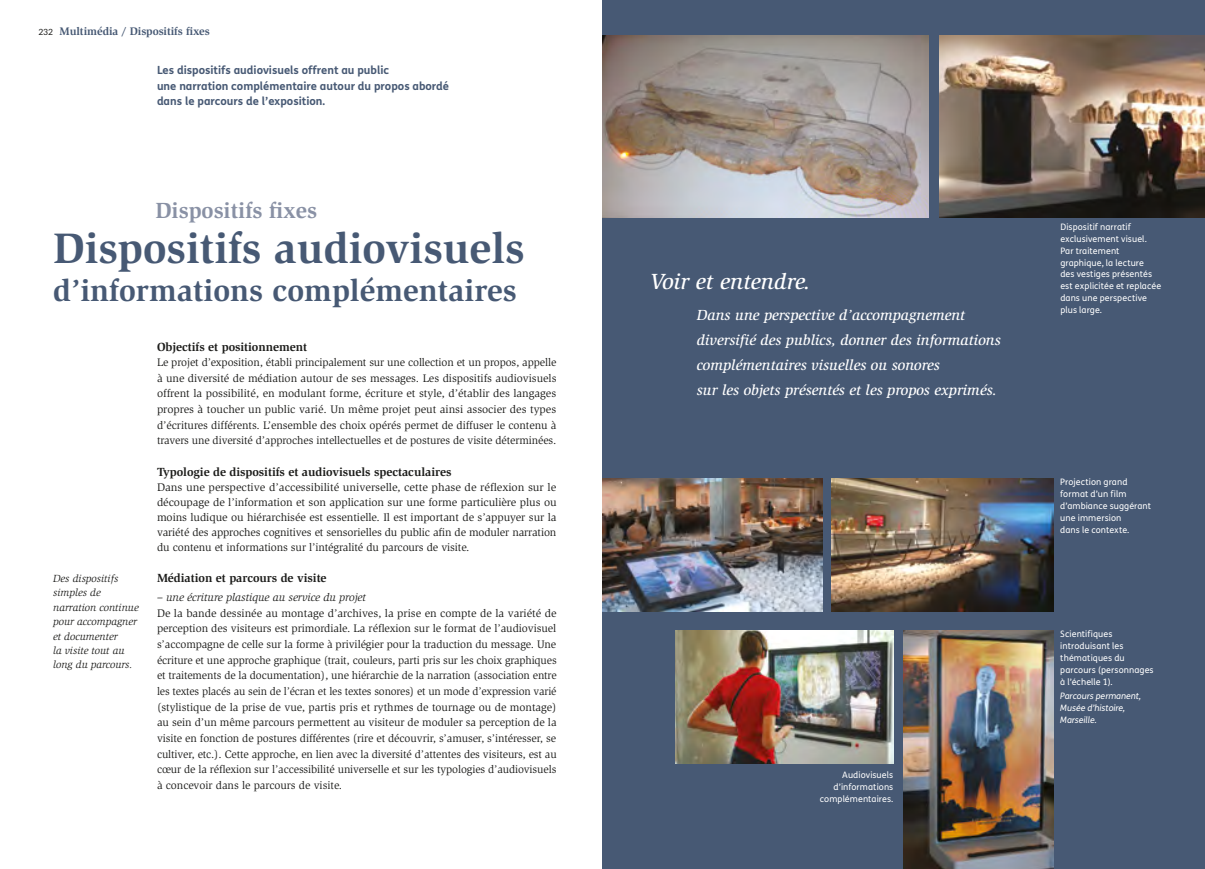
<style>
.page{position:relative;width:1205px;height:869px;background:#fff}
.page>*{position:absolute;margin:0;border:0;box-sizing:border-box;transform-origin:0 0}
.t1{font:700 43.75px "Slimbach";color:#475974}
.t2{font:700 31.25px "Slimbach";color:#475974}
.t3{font:700 22.5px "Slimbach";color:#8991a5}
.t4{font:italic 500 22.5px "Slimbach";color:#fff}
.t5{font:italic 500 15px/25px "Slimbach";color:#fff}
.t6{font:700 12.12px "Slimbach";letter-spacing:-.005em;color:#1d1d1b}
.t7{font:11.25px/15.6px "Slimbach";letter-spacing:-.01em;color:#1d1d1b;text-align:justify}
.t8{font:700 11.25px/15.6px "FS Me";color:#475974}
.t9{font:700 11.25px "Slimbach";letter-spacing:-.005em;color:#475974}
.t10{font:italic 10.62px/14.4px "Slimbach";letter-spacing:-.005em;color:#1d1d1b}
.t11{font:8.88px/11.9px "FS Me";letter-spacing:.01em;color:#fff}
.t12{font:italic 8.88px/11.6px "FS Me";letter-spacing:-.005em;color:#fff}
.s1{font-family:"Lato";font-weight:400;font-size:8.5px;color:#1d1d1b}
.s2{font-style:italic}
</style>
<div class="page">
<div style="left:602px;top:0;width:603px;height:868px;background:#475974"></div>
<img style="left:602px;top:35px;width:327px;height:182px">
<img style="left:939px;top:35px;width:266px;height:182px">
<img style="left:602px;top:478px;width:220px;height:133px">
<img style="left:831px;top:478px;width:222px;height:133px">
<img style="left:675px;top:630px;width:218px;height:133px">
<img style="left:904px;top:630px;width:149px;height:238px">
<p class="t9" style="left:38px;top:25px;width:173px"><span class="s1">232</span> Multimédia / Dispositifs fixes</p>
<h3 class="t8" style="left:157px;top:62px;width:294px">Les dispositifs audiovisuels offrent au public<br>une narration complémentaire autour du propos abordé dans le parcours de l’exposition.</h3>
<h1 class="t3" style="left:155px;top:196px;width:163px">Dispositifs fixes</h1>
<h2 class="t1" style="left:53px;top:222px;width:473px">Dispositifs audiovisuels</h2>
<h2 class="t2" style="left:53px;top:272px;width:465px">d’informations complémentaires</h2>
<p class="t10" style="left:53px;top:571px;width:87px">Des dispositifs simples de narration continue pour accompagner et documenter<br>la visite tout au long du parcours.</p>
<h1 class="t6" style="left:157px;top:339px;width:152px">Objectifs et positionnement</h1>
<h1 class="t7" style="left:157px;top:354px;width:401px">Le projet d’exposition, établi principalement sur une collection et un propos, appelle à une diversité de médiation autour de ses messages. Les dispositifs audiovisuels offrent la possibilité, en modulant forme, écriture et style, d’établir des langages propres à toucher un public varié. Un même projet peut ainsi associer des types d’écritures différents. L’ensemble des choix opérés permet de diffuser le contenu à travers une diversité d’approches intellectuelles et de postures de visite déterminées.</h1>
<h1 class="t6" style="left:157px;top:464px;width:296px">Typologie de dispositifs et audiovisuels spectaculaires</h1>
<h1 class="t7" style="left:157px;top:479px;width:401px;line-height:15px">Dans une perspective d’accessibilité universelle, cette phase de réflexion sur le découpage de l’information et son application sur une forme particulière plus ou moins ludique ou hiérarchisée est essentielle. Il est important de s’appuyer sur la variété des approches cognitives et sensorielles du public afin de moduler narration du contenu et informations sur l’intégralité du parcours de visite.</h1>
<h1 class="t6" style="left:157px;top:570px;width:171px">Médiation et parcours de visite</h1>
<h1 class="t7" style="left:157px;top:589px;width:401px;text-align:left"><span class="s2">– une écriture plastique au service du projet<br></span>De la bande dessinée au montage d’archives, la prise en compte de la variété de perception des visiteurs est primordiale. La réflexion sur le format de l’audiovisuel s’accompagne de celle sur la forme à privilégier pour la traduction du message. Une écriture et une approche graphique (trait, couleurs, parti pris sur les choix graphiques et traitements de la documentation), une hiérarchie de la narration (association entre les textes placés au sein de l’écran et les textes sonores) et un mode d’expression varié (stylistique de la prise de vue, partis pris et rythmes de tournage ou de montage) au sein d’un même parcours permettent au visiteur de moduler sa perception de la visite en fonction de postures différentes (rire et découvrir, s’amuser, s’intéresser, se cultiver, etc.). Cette approche, en lien avec la diversité d’attentes des visiteurs, est au cœur de la réflexion sur l’accessibilité universelle et sur les typologies d’audiovisuels à concevoir dans le parcours de visite.</h1>
<h1 class="t4" style="left:650px;top:269px;width:162px">Voir et entendre.</h1>
<h1 class="t5" style="left:697px;top:302px;width:305px">Dans une perspective d’accompagnement diversifié des publics, donner des informations complémentaires visuelles ou sonores<br>sur les objets présentés et les propos exprimés.</h1>
<p class="t11" style="left:820px;top:768px;width:75px;text-align:right">Audiovisuels d’informations complémentaires.</p>
<h2 class="t11" style="left:1060px;top:220px;width:102px">Dispositif narratif exclusivement visuel.<br>Par traitement graphique, la lecture<br>des vestiges présentés est explicitée et replacée dans une perspective plus large.</h2>
<h2 class="t11" style="left:1060px;top:475px;width:92px">Projection grand format d’un film d’ambiance suggérant une immersion<br>dans le contexte.</h2>
<h3 class="t11" style="left:1060px;top:627px;width:95px">Scientifiques introduisant les thématiques du parcours (personnages à l’échelle 1).</h3>
<h3 class="t12" style="left:1060px;top:690px;width:82px">Parcours permanent,<br>Musée d’histoire,<br>Marseille.</h3>
</div>
